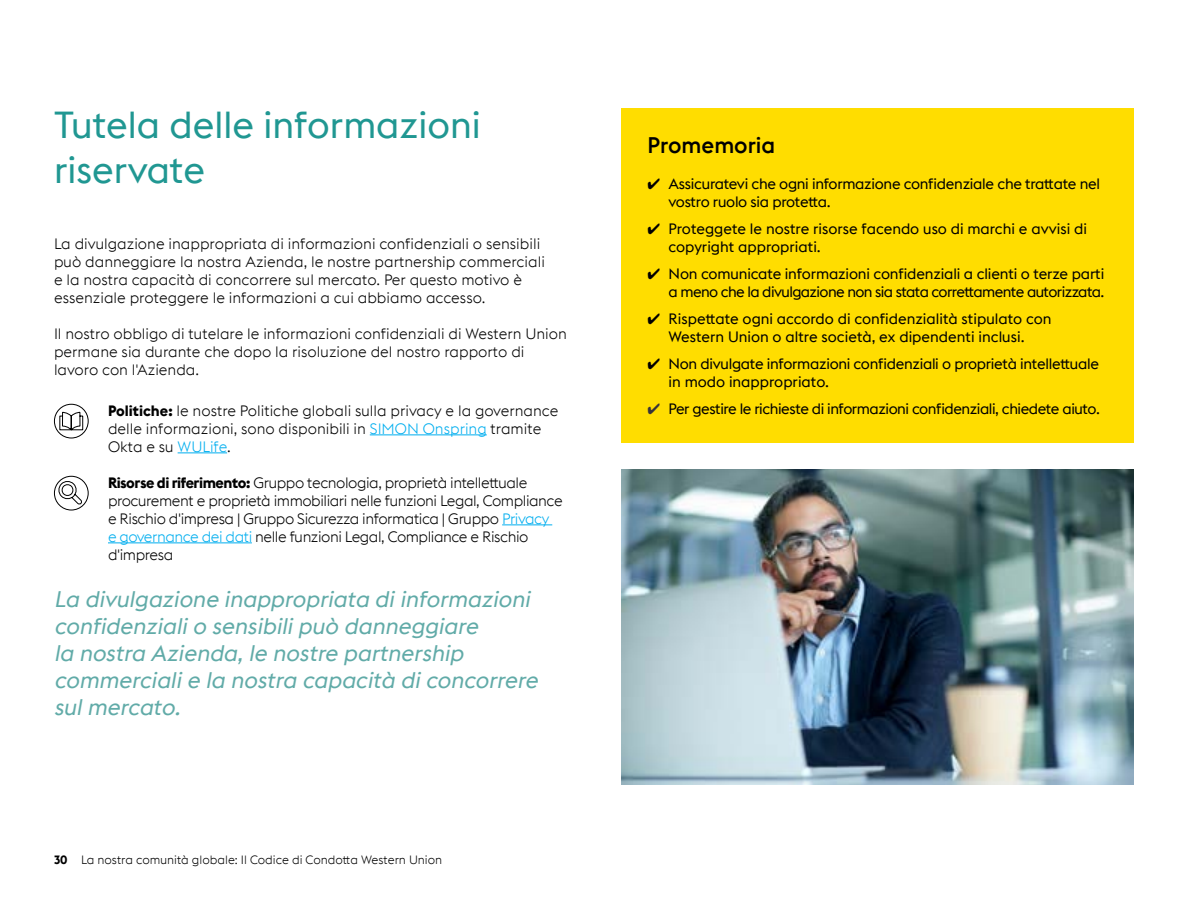
<style>
.page{position:relative;width:1188px;height:918px;background:#fff}
.page>*{position:absolute;margin:0;border:0;box-sizing:border-box;transform-origin:0 0}
.t1{font:37.5px/45px "Euclid WU";color:#209792}
.t2{font:italic 22.5px/27px "Euclid WU";color:#61aba8}
.t3{font:22.5px "Euclid WU Medium";color:#000}
.t4{font:15px/18px "Euclid WU Light";color:#000}
.t5{font:15px/18px "Euclid WU";letter-spacing:-.02em;color:#000}
.t6{font:15px/18px "Euclid WU Light";letter-spacing:-.03em;color:#000}
.t7{font:15px/18px "Euclid WU";color:#000}
.t8{font:12px "Euclid WU Light";color:#000}
.s1{font-family:"Euclid WU Bold"}
.s2{color:#00aeef}
.s3{color:#37323a}
</style>
<div class="page">
<div style="left:621px;top:108px;width:513px;height:335px;background:#fd0"></div>
<hr style="left:370px;top:435px;width:117px;height:1px;background:#00aeef">
<hr style="left:178px;top:453px;width:49px;height:1px;background:#00aeef">
<hr style="left:502px;top:525px;width:50px;height:1px;background:#00aeef">
<hr style="left:108px;top:543px;width:144px;height:1px;background:#00aeef">
<img style="left:621px;top:470px;width:513px;height:314px">
<svg style="left:54px;top:403px;width:35px;height:36px"></svg>
<svg style="left:54px;top:475px;width:35px;height:36px"></svg>
<h1 class="t1" style="left:54px;top:102px;width:428px">Tutela delle informazioni riservate</h1>
<p class="t4" style="left:54px;top:235px;width:492px">La divulgazione inappropriata di informazioni confidenziali o sensibili può danneggiare la nostra Azienda, le nostre partnership commerciali e la nostra capacità di concorrere sul mercato. Per questo motivo è essenziale proteggere le informazioni a cui abbiamo accesso.</p>
<p class="t4" style="left:54px;top:325px;width:514px">Il nostro obbligo di tutelare le informazioni confidenziali di Western Union permane sia durante che dopo la risoluzione del nostro rapporto di lavoro con l'Azienda.</p>
<p class="t4" style="left:108px;top:402px;width:452px"><span class="s1">Politiche:</span> le nostre Politiche globali sulla privacy e la governance delle informazioni, sono disponibili in <span class="s2">SIMON Onspring</span> tramite<br>Okta e su <span class="s2">WULife</span>.</p>
<p class="t6" style="left:108px;top:474px;width:456px"><span class="s1">Risorse di riferimento:</span> Gruppo tecnologia, proprietà intellettuale procurement e proprietà immobiliari nelle funzioni Legal, Compliance e Rischio d'impresa | Gruppo Sicurezza informatica | Gruppo <span class="s2">Privacy<br>e governance dei dati</span> nelle funzioni Legal, Compliance e Rischio d'impresa</p>
<h2 class="t2" style="left:54px;top:585px;width:490px">La divulgazione inappropriata diinformazioni confidenzialio sensibilipuò danneggiare<br>la nostra Azienda,le nostre partnership commercialie la nostra capacità diconcorrere sulmercato.</h2>
<p class="t8" style="left:54px;top:853px;width:390px"><span class="s1">30</span> La nostra comunità globale: Il Codice di Condotta Western Union</p>
<h2 class="t3" style="left:648px;top:132px;width:129px">Promemoria</h2>
<p class="t5" style="left:669px;top:175px;width:433px;text-indent:-21px">✔ Assicuratevi che ogni informazione confidenziale che trattate nel vostro ruolo sia protetta.</p>
<p class="t7" style="left:669px;top:220px;width:420px;text-indent:-21px">✔ Proteggete le nostre risorse facendo uso di marchi e avvisi di copyright appropriati.</p>
<p class="t5" style="left:648px;top:265px;width:458px;text-align:right">✔ Non comunicate informazioni confidenziali a clienti o terze parti a meno che la divulgazione non sia stata correttamente autorizzata.</p>
<p class="t7" style="left:648px;top:310px;width:405px;text-align:center">✔ Rispettate ogni accordo di confidenzialità stipulato con<br>Western Union o altre società, ex dipendenti inclusi.</p>
<p class="t5" style="left:669px;top:355px;width:432px;text-indent:-21px">✔ Non divulgate informazioni confidenziali o proprietà intellettuale in modo inappropriato.</p>
<p class="t5" style="left:648px;top:400px;width:454px"><span class="s3">✔</span> Per gestire le richieste di informazioni confidenziali, chiedete aiuto.</p>
</div>
